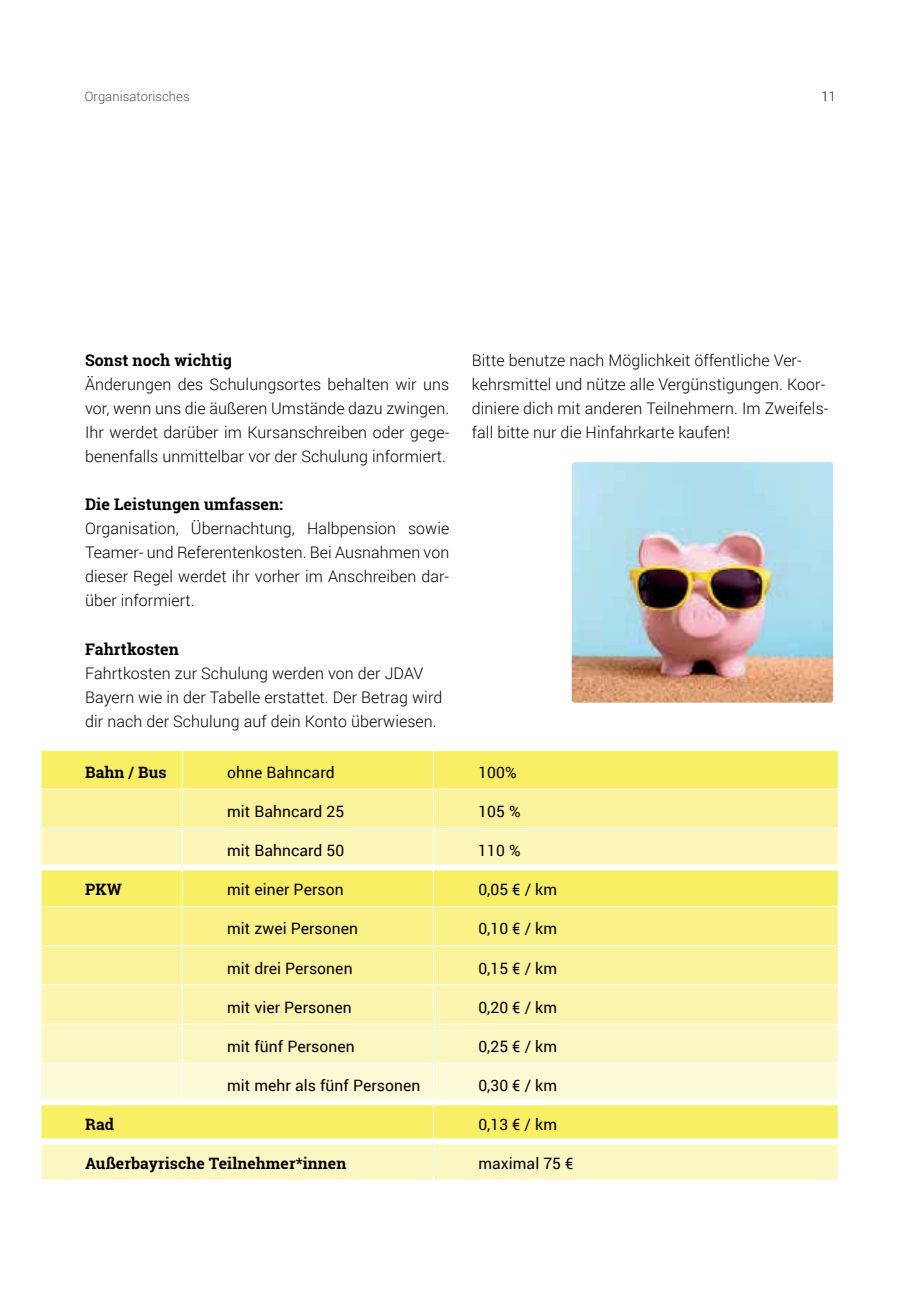
<style>
.page{position:relative;width:918px;height:1298px;background:#fff}
.page>*{position:absolute;margin:0;border:0;box-sizing:border-box;transform-origin:0 0}
.t1{font:300 16px/24px "Roboto";letter-spacing:.005em;color:#040000;text-align:justify}
.t2{font:700 16px "Roboto Slab";letter-spacing:.005em;color:#040000}
.t3{font:15.6px "Roboto";letter-spacing:.005em;color:#040000}
.t4{font:700 15.6px "Roboto Slab";letter-spacing:.005em;color:#040000}
.t5{font:300 13px "Roboto";letter-spacing:.005em;color:#4f5253}
</style>
<div class="page">
<div style="left:41px;top:751px;width:797px;height:38px;background:#f9ef65"></div>
<svg style="left:41px;top:790px;width:797px;height:194px;background:#f9f18a"></svg>
<div style="left:41px;top:829px;width:797px;height:35px;background:#fcf7b9"></div>
<div style="left:41px;top:907px;width:797px;height:38px;background:#faf286"></div>
<div style="left:41px;top:985px;width:797px;height:39px;background:#fbf5af"></div>
<svg style="left:41px;top:1025px;width:797px;height:155px;background:#faf4a7"></svg>
<div style="left:41px;top:1064px;width:797px;height:35px;background:#fdfad7"></div>
<div style="left:41px;top:864px;width:141px;height:6px;background:#fff"></div>
<div style="left:183px;top:864px;width:250px;height:6px;background:#fff"></div>
<div style="left:434px;top:864px;width:404px;height:6px;background:#fff"></div>
<div style="left:41px;top:1099px;width:141px;height:6px;background:#fff"></div>
<div style="left:182px;top:1099px;width:251px;height:6px;background:#fff"></div>
<div style="left:434px;top:1099px;width:404px;height:6px;background:#fff"></div>
<div style="left:41px;top:1138px;width:141px;height:6px;background:#fff"></div>
<div style="left:182px;top:1138px;width:251px;height:6px;background:#fff"></div>
<div style="left:434px;top:1138px;width:404px;height:6px;background:#fff"></div>
<hr style="left:41px;top:828px;width:141px;height:1px;background:#fff">
<hr style="left:182px;top:828px;width:656px;height:1px;background:#fff">
<hr style="left:41px;top:906px;width:141px;height:1px;background:#fff">
<hr style="left:182px;top:906px;width:656px;height:1px;background:#fff">
<hr style="left:41px;top:945px;width:141px;height:1px;background:#fff">
<hr style="left:182px;top:945px;width:656px;height:1px;background:#fff">
<hr style="left:182px;top:751px;width:1px;height:38px;background:#fff">
<hr style="left:433px;top:751px;width:1px;height:38px;background:#fff">
<hr style="left:182px;top:790px;width:1px;height:38px;background:#fff">
<hr style="left:433px;top:790px;width:1px;height:38px;background:#fff">
<hr style="left:182px;top:829px;width:1px;height:38px;background:#fff">
<hr style="left:433px;top:829px;width:1px;height:38px;background:#fff">
<hr style="left:182px;top:867px;width:1px;height:39px;background:#fff">
<hr style="left:433px;top:867px;width:1px;height:39px;background:#fff">
<hr style="left:182px;top:907px;width:1px;height:38px;background:#fff">
<hr style="left:433px;top:907px;width:1px;height:38px;background:#fff">
<hr style="left:182px;top:946px;width:1px;height:38px;background:#fff">
<hr style="left:433px;top:946px;width:1px;height:38px;background:#fff">
<hr style="left:182px;top:985px;width:1px;height:39px;background:#fff">
<hr style="left:433px;top:985px;width:1px;height:39px;background:#fff">
<hr style="left:182px;top:1024px;width:1px;height:39px;background:#fff">
<hr style="left:433px;top:1024px;width:1px;height:39px;background:#fff">
<hr style="left:182px;top:1063px;width:1px;height:36px;background:#fff">
<hr style="left:433px;top:1063px;width:1px;height:39px;background:#fff">
<hr style="left:433px;top:1102px;width:1px;height:39px;background:#fff">
<hr style="left:433px;top:1141px;width:1px;height:39px;background:#fff">
<hr style="left:41px;top:1063px;width:141px;height:1px;background:#fff">
<hr style="left:182px;top:1063px;width:656px;height:1px;background:#fff">
<img style="left:572px;top:462px;width:261px;height:241px;border-radius:3px">
<p class="t5" style="left:85px;top:88px;width:106px">Organisatorisches</p>
<p class="t5" style="left:822px;top:87px;width:16px">11</p>
<p class="t2" style="left:85px;top:349px;width:148px">Sonst noch wichtig</p>
<p class="t1" style="left:85px;top:372px;width:366px">Änderungen des Schulungsortes behalten wir uns vor, wenn uns die äußeren Umstände dazu zwingen.<br>Ihr werdet darüber im Kursanschreiben oder gege&shy;benenfalls unmittelbar vor der Schulung informiert.</p>
<p class="t2" style="left:85px;top:494px;width:199px">Die Leistungen umfassen:</p>
<p class="t1" style="left:85px;top:516px;width:366px">Organisation, Übernachtung, Halbpension sowie Teamer- und Referentenkosten. Bei Ausnahmen von dieser Regel werdet ihr vorher im Anschreiben dar&shy;über informiert.</p>
<p class="t2" style="left:85px;top:638px;width:95px">Fahrtkosten</p>
<p class="t1" style="left:85px;top:660px;width:359px;text-align:left">Fahrtkosten zur Schulung werden von der JDAV<br>Bayern wie in der Tabelle erstattet. Der Betrag wird dir nach der Schulung auf dein Konto überwiesen.</p>
<p class="t1" style="left:472px;top:348px;width:358px;text-align:left">Bitte benutze nach Möglichkeit öffentliche Ver&shy;kehrsmittel und nütze alle Vergünstigungen. Koor&shy;diniere dich mit anderen Teilnehmern. Im Zweifels&shy;fall bitte nur die Hinfahrkarte kaufen!</p>
<p class="t4" style="left:85px;top:762px;width:83px">Bahn / Bus</p>
<p class="t3" style="left:227px;top:762px;width:109px">ohne Bahncard</p>
<p class="t3" style="left:478px;top:762px;width:40px">100%</p>
<p class="t3" style="left:227px;top:801px;width:119px">mit Bahncard 25</p>
<p class="t3" style="left:478px;top:801px;width:44px">105 %</p>
<p class="t3" style="left:227px;top:840px;width:119px">mit Bahncard 50</p>
<p class="t3" style="left:478px;top:840px;width:44px">110 %</p>
<p class="t4" style="left:85px;top:879px;width:38px">PKW</p>
<p class="t3" style="left:227px;top:879px;width:118px">mit einer Person</p>
<p class="t3" style="left:478px;top:879px;width:80px">0,05 € / km</p>
<p class="t3" style="left:227px;top:918px;width:133px">mit zwei Personen</p>
<p class="t3" style="left:478px;top:918px;width:80px">0,10 € / km</p>
<p class="t3" style="left:227px;top:957px;width:127px">mit drei Personen</p>
<p class="t3" style="left:478px;top:957px;width:80px">0,15 € / km</p>
<p class="t3" style="left:227px;top:996px;width:126px">mit vier Personen</p>
<p class="t3" style="left:478px;top:996px;width:80px">0,20 € / km</p>
<p class="t3" style="left:227px;top:1035px;width:129px">mit fünf Personen</p>
<p class="t3" style="left:478px;top:1035px;width:80px">0,25 € / km</p>
<p class="t3" style="left:227px;top:1075px;width:195px">mit mehr als fünf Personen</p>
<p class="t3" style="left:478px;top:1075px;width:80px">0,30 € / km</p>
<p class="t4" style="left:85px;top:1114px;width:30px">Rad</p>
<p class="t3" style="left:478px;top:1114px;width:80px">0,13 € / km</p>
<p class="t4" style="left:85px;top:1153px;width:263px">Außerbayrische Teilnehmer*innen</p>
<p class="t3" style="left:478px;top:1153px;width:97px">maximal 75 €</p>
</div>
